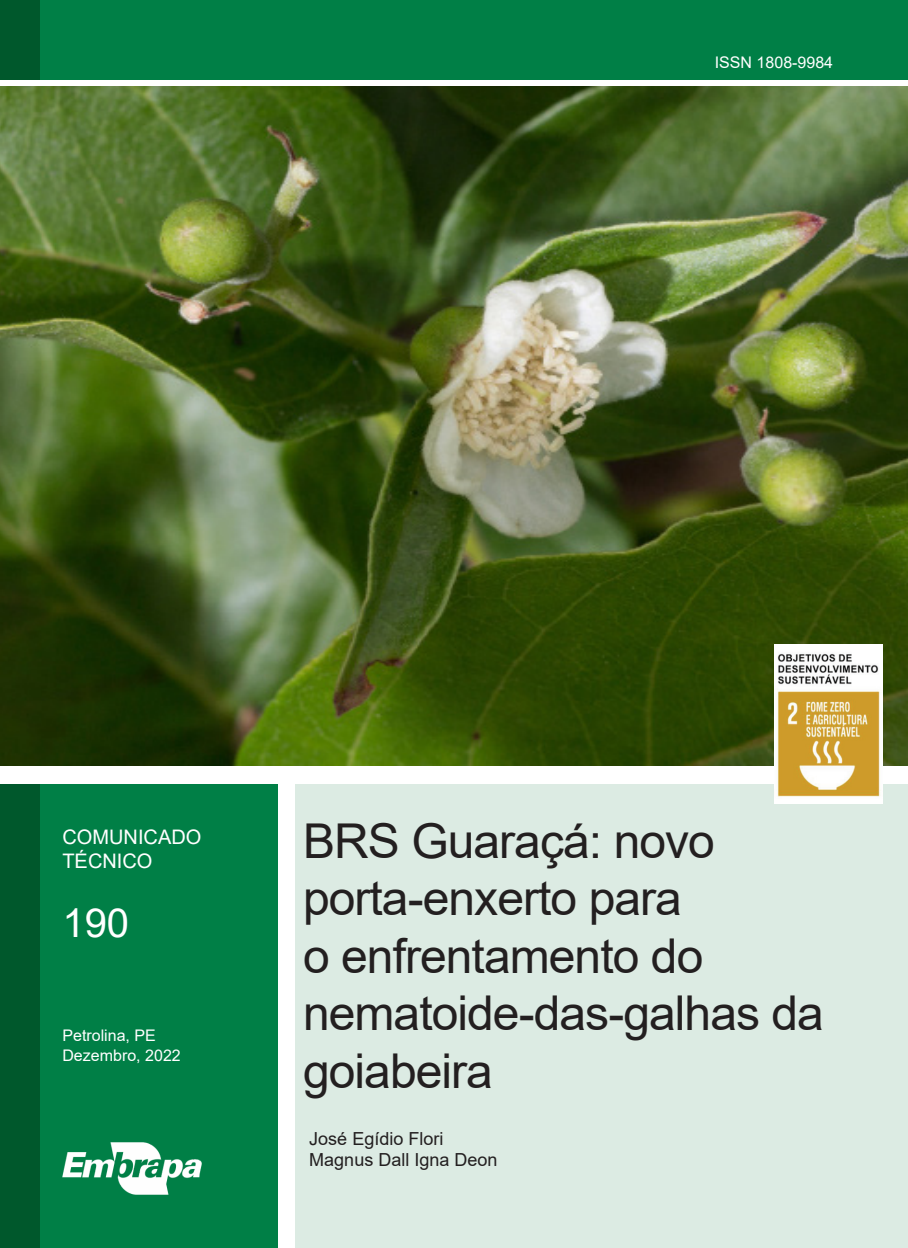
<style>
.page{position:relative;width:908px;height:1248px;background:#fff}
.page>*{position:absolute;margin:0;border:0;box-sizing:border-box;transform-origin:0 0}
.TITULO_CAPA{font:48px/57.6px "Arial";letter-spacing:-.02em;color:#231f20}
.NUMERO_PUBLICACAO{font:40px "Arial";color:#fff}
.COMUNICADO_TECNICO{font:20px/24px "Arial";color:#fff}
.AUTOR_CAPA{font:18px "Arial";color:#231f20}
.NUMERO_ISSN{font:16px "Arial";color:#fff}
.CIDADE_-_MES_-_ESTAD{font:16px "Arial";color:#fff}
</style>
<div class="page">
<div style="left:0;top:784px;width:277px;height:463px;background:#007f46"></div>
<div style="left:295px;top:784px;width:612px;height:463px;background:#dcebe3"></div>
<div style="left:0;top:784px;width:40px;height:463px;background:#00582c"></div>
<div style="left:0;top:0;width:907px;height:79px;background:#007f46"></div>
<div style="left:0;top:0;width:40px;height:79px;background:#00582c"></div>
<img style="left:62px;top:1142px;width:140px;height:52px">
<img style="left:0;top:87px;width:907px;height:678px">
<img style="left:774px;top:644px;width:107px;height:159px">
<p class="NUMERO_ISSN" style="left:714px;top:51px;width:120px">ISSN 1808-9984</p>
<p class="COMUNICADO_TECNICO" style="left:62px;top:825px;width:140px">COMUNICADO<br>TÉCNICO</p>
<p class="NUMERO_PUBLICACAO" style="left:62px;top:895px;width:68px">190</p>
<p class="CIDADE_-_MES_-_ESTAD" style="left:62px;top:1024px;width:95px">Petrolina, PE</p>
<p class="NUMERO_ISSN" style="left:62px;top:1043px;width:120px">Dezembro, 2022</p>
<p class="TITULO_CAPA" style="left:303px;top:811px;width:522px">BRS Guaraçá: novo porta-enxerto para<br>o enfrentamento do nematoide-das-galhas da goiabeira</p>
<p class="AUTOR_CAPA" style="left:309px;top:1125px;width:136px">José Egídio Flori</p>
<p class="AUTOR_CAPA" style="left:309px;top:1147px;width:190px">Magnus Dall Igna Deon</p>
</div>
